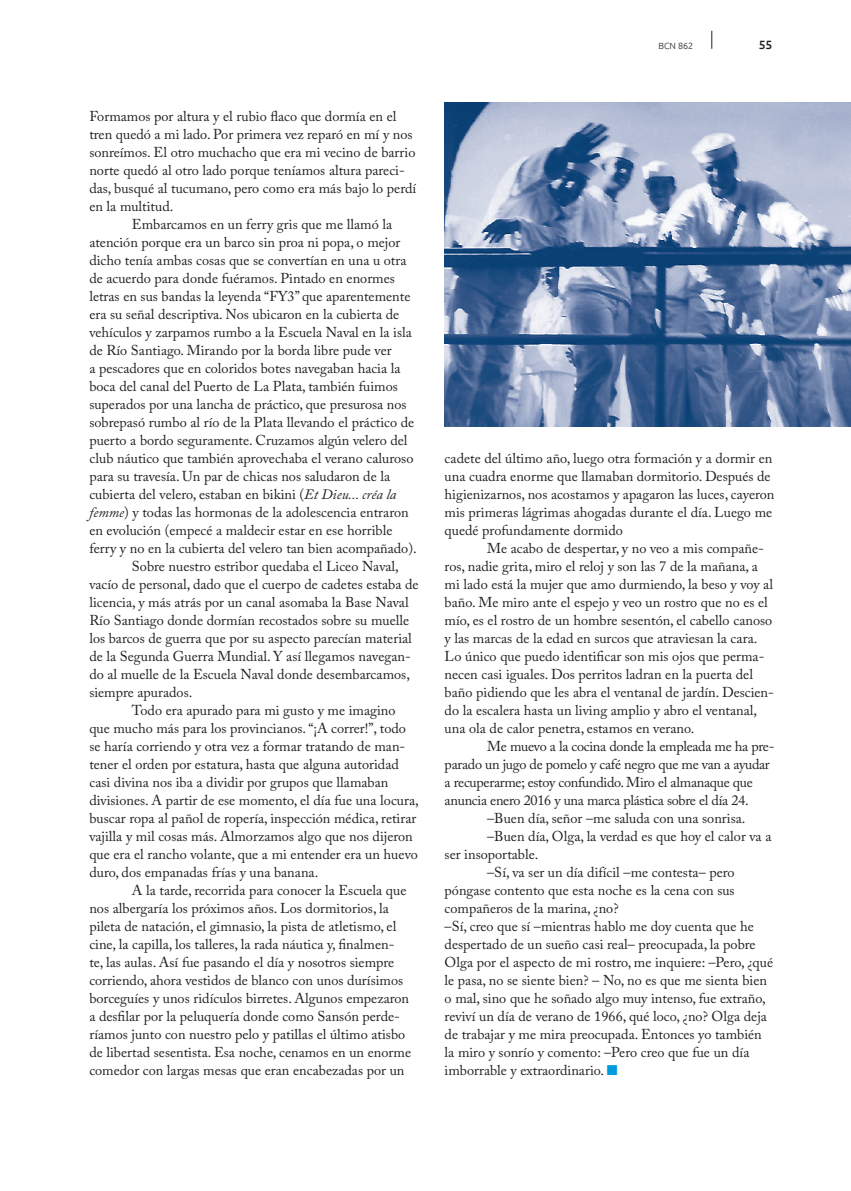
<style>
.page{position:relative;width:851px;height:1191px;background:#fff}
.page>*{position:absolute;margin:0;border:0;box-sizing:border-box;transform-origin:0 0}
.t1{font:14.25px/18px "Adobe Caslon Pro";color:#231f20}
.t2{font:14.25px "Adobe Caslon Pro";letter-spacing:-.02em;color:#231f20}
.t3{font:500 12px "Ubuntu";color:#231f20}
.t4{font:300 9px "Ubuntu";color:#231f20}
.s1{font-style:italic}
.s2{color:#009bde}
</style>
<div class="page">
<svg style="left:711px;top:31px;width:1px;height:18px"></svg>
<img style="left:444px;top:103px;width:406px;height:324px">
<p class="t1" style="left:89px;top:107px;width:308px">Formamos por altura y el rubio flaco que dormía en el</p>
<p class="t1" style="left:89px;top:125px;width:325px">tren quedó a mi lado. Por primera vez reparó en mí y nos</p>
<p class="t1" style="left:89px;top:143px;width:327px">sonreímos. El otro muchacho que era mi vecino de barrio</p>
<p class="t1" style="left:89px;top:161px;width:317px">norte quedó al otro lado porque teníamos altura pareci-</p>
<p class="t1" style="left:89px;top:179px;width:328px">das, busqué al tucumano, pero como era más bajo lo perdí</p>
<p class="t1" style="left:89px;top:197px;width:85px">en la multitud.</p>
<p class="t1" style="left:132px;top:215px;width:262px">Embarcamos en un ferry gris que me llamó la</p>
<p class="t1" style="left:89px;top:233px;width:312px">atención porque era un barco sin proa ni popa, o mejor</p>
<p class="t1" style="left:89px;top:251px;width:318px">dicho tenía ambas cosas que se convertían en una u otra</p>
<p class="t1" style="left:89px;top:269px;width:307px">de acuerdo para donde fuéramos. Pintado en enormes</p>
<p class="t1" style="left:89px;top:287px;width:322px">letras en sus bandas la leyenda “FY3” que aparentemente</p>
<p class="t1" style="left:89px;top:305px;width:311px">era su señal descriptiva. Nos ubicaron en la cubierta de</p>
<p class="t1" style="left:89px;top:323px;width:324px">vehículos y zarpamos rumbo a la Escuela Naval en la isla</p>
<p class="t1" style="left:89px;top:341px;width:304px">de Río Santiago. Mirando por la borda libre pude ver</p>
<p class="t1" style="left:89px;top:359px;width:312px">a pescadores que en coloridos botes navegaban hacia la</p>
<p class="t1" style="left:89px;top:377px;width:310px">boca del canal del Puerto de La Plata, también fuimos</p>
<p class="t1" style="left:89px;top:395px;width:319px">superados por una lancha de práctico, que presurosa nos</p>
<p class="t1" style="left:89px;top:413px;width:326px">sobrepasó rumbo al río de la Plata llevando el práctico de</p>
<p class="t1" style="left:89px;top:431px;width:319px">puerto a bordo seguramente. Cruzamos algún velero del</p>
<p class="t1" style="left:89px;top:449px;width:325px">club náutico que también aprovechaba el verano caluroso</p>
<p class="t1" style="left:89px;top:467px;width:302px">para su travesía. Un par de chicas nos saludaron de la</p>
<p class="t1" style="left:89px;top:485px;width:308px">cubierta del velero, estaban en bikini (<span class="s1">Et Dieu... créa la</span></p>
<p class="t1" style="left:89px;top:503px;width:321px"><span class="s1">femme</span>) y todas las hormonas de la adolescencia entraron</p>
<p class="t1" style="left:89px;top:521px;width:304px">en evolución (empecé a maldecir estar en ese horrible</p>
<p class="t1" style="left:89px;top:539px;width:329px">ferry y no en la cubierta del velero tan bien acompañado).</p>
<p class="t1" style="left:132px;top:557px;width:268px">Sobre nuestro estribor quedaba el Liceo Naval,</p>
<p class="t1" style="left:89px;top:575px;width:330px">vacío de personal, dado que el cuerpo de cadetes estaba de</p>
<p class="t1" style="left:89px;top:593px;width:321px">licencia, y más atrás por un canal asomaba la Base Naval</p>
<p class="t1" style="left:89px;top:611px;width:321px">Río Santiago donde dormían recostados sobre su muelle</p>
<p class="t1" style="left:89px;top:629px;width:324px">los barcos de guerra que por su aspecto parecían material</p>
<p class="t1" style="left:89px;top:647px;width:323px">de la Segunda Guerra Mundial. Y así llegamos navegan-</p>
<p class="t1" style="left:89px;top:665px;width:322px">do al muelle de la Escuela Naval donde desembarcamos,</p>
<p class="t1" style="left:89px;top:683px;width:104px">siempre apurados.</p>
<p class="t1" style="left:132px;top:701px;width:265px">Todo era apurado para mi gusto y me imagino</p>
<p class="t1" style="left:89px;top:719px;width:318px">que mucho más para los provincianos. “¡A correr!”, todo</p>
<p class="t1" style="left:89px;top:737px;width:317px">se haría corriendo y otra vez a formar tratando de man-</p>
<p class="t1" style="left:89px;top:755px;width:311px">tener el orden por estatura, hasta que alguna autoridad</p>
<p class="t1" style="left:89px;top:773px;width:300px">casi divina nos iba a dividir por grupos que llamaban</p>
<p class="t1" style="left:89px;top:791px;width:331px">divisiones. A partir de ese momento, el día fue una locura,</p>
<p class="t1" style="left:89px;top:809px;width:328px">buscar ropa al pañol de ropería, inspección médica, retirar</p>
<p class="t1" style="left:89px;top:827px;width:325px">vajilla y mil cosas más. Almorzamos algo que nos dijeron</p>
<p class="t1" style="left:89px;top:845px;width:330px">que era el rancho volante, que a mi entender era un huevo</p>
<p class="t1" style="left:89px;top:863px;width:230px">duro, dos empanadas frías y una banana.</p>
<p class="t1" style="left:132px;top:881px;width:276px">A la tarde, recorrida para conocer la Escuela que</p>
<p class="t1" style="left:89px;top:899px;width:301px">nos albergaría los próximos años. Los dormitorios, la</p>
<p class="t1" style="left:89px;top:917px;width:308px">pileta de natación, el gimnasio, la pista de atletismo, el</p>
<p class="t1" style="left:89px;top:935px;width:306px">cine, la capilla, los talleres, la rada náutica y, finalmen-</p>
<p class="t1" style="left:89px;top:953px;width:306px">te, las aulas. Así fue pasando el día y nosotros siempre</p>
<p class="t1" style="left:89px;top:971px;width:315px">corriendo, ahora vestidos de blanco con unos durísimos</p>
<p class="t1" style="left:89px;top:989px;width:321px">borceguíes y unos ridículos birretes. Algunos empezaron</p>
<p class="t1" style="left:89px;top:1007px;width:312px">a desfilar por la peluquería donde como Sansón perde-</p>
<p class="t1" style="left:89px;top:1025px;width:317px">ríamos junto con nuestro pelo y patillas el último atisbo</p>
<p class="t1" style="left:89px;top:1043px;width:323px">de libertad sesentista. Esa noche, cenamos en un enorme</p>
<p class="t1" style="left:89px;top:1061px;width:316px">comedor con largas mesas que eran encabezadas por un</p>
<p class="t4" style="left:658px;top:40px;width:36px">BCN 862</p>
<p class="t3" style="left:758px;top:37px;width:15px">55</p>
<p class="t1" style="left:444px;top:449px;width:331px">cadete del último año, luego otra formación y a dormir en una cuadra enorme que llamaban dormitorio. Después de higienizarnos, nos acostamos y apagaron las luces, cayeron mis primeras lágrimas ahogadas durante el día. Luego me quedé profundamente dormido</p>
<p class="t1" style="left:444px;top:539px;width:331px;text-indent:43px">Me acabo de despertar, y no veo a mis compañe&shy;ros, nadie grita, miro el reloj y son las 7 de la mañana, a mi lado está la mujer que amo durmiendo, la beso y voy al baño. Me miro ante el espejo y veo un rostro que no es el mío, es el rostro de un hombre sesentón, el cabello canoso y las marcas de la edad en surcos que atraviesan la cara.<br>Lo único que puedo identificar son mis ojos que perma&shy;necen casi iguales. Dos perritos ladran en la puerta del baño pidiendo que les abra el ventanal de jardín. Descien&shy;do la escalera hasta un living amplio y abro el ventanal, una ola de calor penetra, estamos en verano.</p>
<p class="t2" style="left:487px;top:737px;width:289px">Me muevo a la cocina donde la empleada me ha pre-</p>
<p class="t2" style="left:444px;top:755px;width:326px">parado un jugo de pomelo y café negro que me van a ayudar</p>
<p class="t2" style="left:444px;top:773px;width:309px">a recuperarme; estoy confundido. Miro el almanaque que</p>
<p class="t2" style="left:444px;top:791px;width:305px">anuncia enero 2016 y una marca plástica sobre el día 24.</p>
<p class="t1" style="left:487px;top:809px;width:260px">–Buen día, señor –me saluda con una sonrisa.</p>
<p class="t1" style="left:487px;top:827px;width:286px">–Buen día, Olga, la verdad es que hoy el calor va a</p>
<p class="t1" style="left:444px;top:845px;width:95px">ser insoportable.</p>
<p class="t1" style="left:487px;top:863px;width:249px">–Sí, va ser un día difícil –me contesta– pero</p>
<p class="t1" style="left:444px;top:881px;width:291px">póngase contento que esta noche es la cena con sus</p>
<p class="t1" style="left:444px;top:899px;width:175px">compañeros de la marina, ¿no?</p>
<p class="t1" style="left:444px;top:917px;width:311px">–Sí, creo que sí –mientras hablo me doy cuenta que he</p>
<p class="t1" style="left:444px;top:935px;width:312px">despertado de un sueño casi real– preocupada, la pobre</p>
<p class="t1" style="left:444px;top:953px;width:330px">Olga por el aspecto de mi rostro, me inquiere: –Pero, ¿qué</p>
<p class="t1" style="left:444px;top:971px;width:324px">le pasa, no se siente bien? – No, no es que me sienta bien</p>
<p class="t1" style="left:444px;top:989px;width:322px">o mal, sino que he soñado algo muy intenso, fue extraño,</p>
<p class="t1" style="left:444px;top:1007px;width:324px">reviví un día de verano de 1966, qué loco, ¿no? Olga deja</p>
<p class="t1" style="left:444px;top:1025px;width:319px">de trabajar y me mira preocupada. Entonces yo también</p>
<p class="t1" style="left:444px;top:1043px;width:306px">la miro y sonrío y comento: –Pero creo que fue un día</p>
<p class="t1" style="left:444px;top:1061px;width:174px">imborrable y extraordinario. <span class="s2">■</span></p>
</div>
